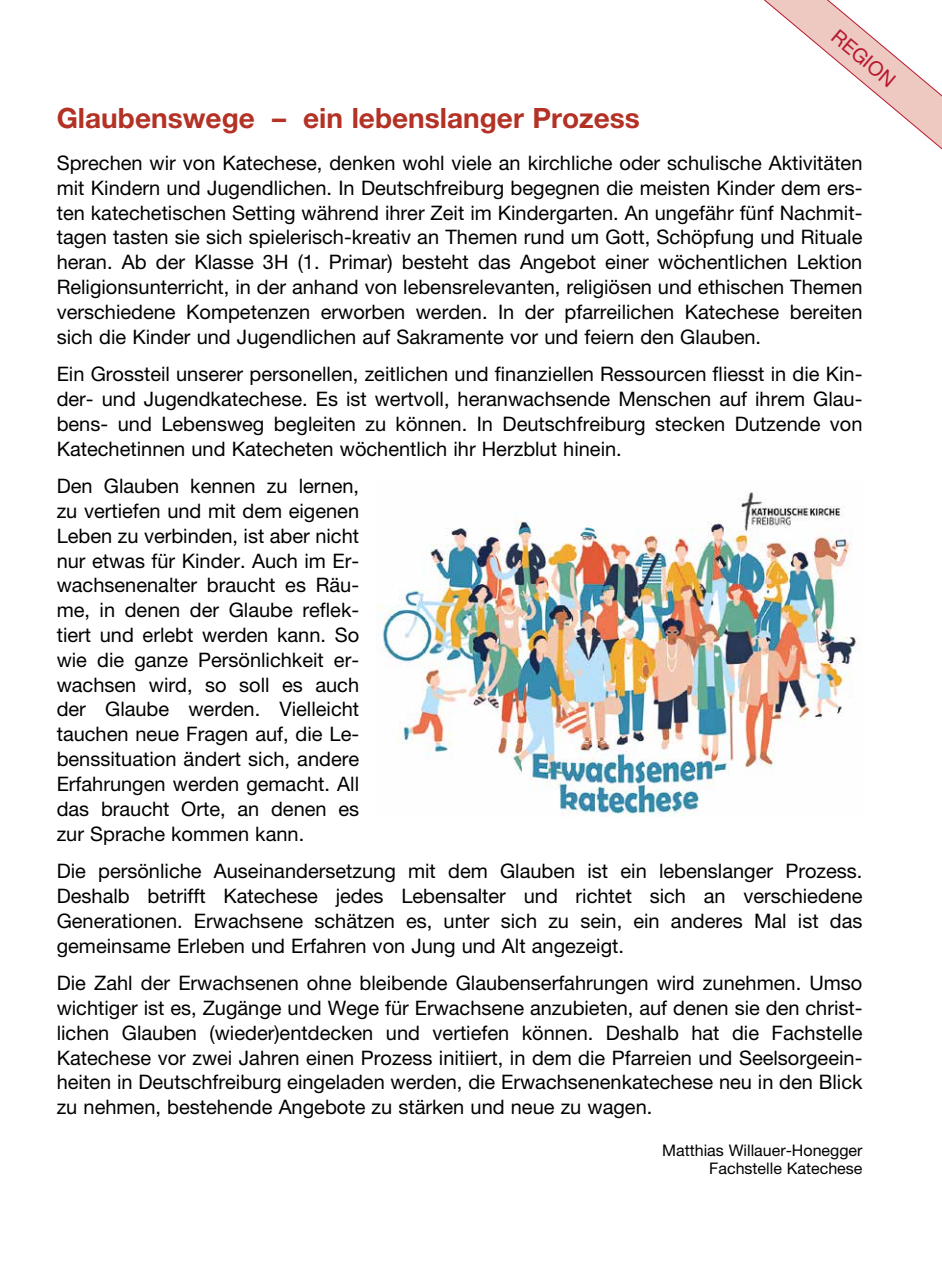
<style>
.page{position:relative;width:942px;height:1276px;background:#fff}
.page>*{position:absolute;margin:0;border:0;box-sizing:border-box;transform-origin:0 0}
.t1{font:700 28px "Helvetica Neue LT Pro";color:#b43125}
.t2{font:20px/24.8px "Helvetica Neue LT Pro";color:#000;text-align:justify}
.t3{font:20px "Helvetica Neue LT Pro";color:#b7182e}
.t4{font:16px/18.8px "Helvetica Neue LT Pro";color:#000;text-align:right}
</style>
<div class="page">
<svg style="left:764px;top:0;width:177px;height:149px"></svg>
<img style="left:376px;top:492px;width:483px;height:324px">
<p class="t3" style="left:841px;top:24px;width:77px;rotate:40deg">REGION</p>
<h1 class="t1" style="left:57px;top:101px;width:584px">Glaubenswege – ein lebenslanger Prozess</h1>
<p class="t2" style="left:57px;top:150px;width:807px">Sprechen wir von Katechese, denken wohl viele an kirchliche oder schulische Aktivitäten mit Kindern und Jugendlichen. In Deutschfreiburg begegnen die meisten Kinder dem ers&shy;ten katechetischen Setting während ihrer Zeit im Kindergarten. An ungefähr fünf Nachmit&shy;tagen tasten sie sich spielerisch-kreativ an Themen rund um Gott, Schöpfung und Rituale heran. Ab der Klasse 3H (1. Primar) besteht das Angebot einer wöchentlichen Lektion Religionsunterricht, in der anhand von lebensrelevanten, religiösen und ethischen Themen verschiedene Kompetenzen erworben werden. In der pfarreilichen Katechese bereiten sich die Kinder und Jugendlichen auf Sakramente vor und feiern den Glauben.</p>
<p class="t2" style="left:57px;top:361px;width:807px">Ein Grossteil unserer personellen, zeitlichen und finanziellen Ressourcen fliesst in die Kin&shy;der- und Jugendkatechese. Es ist wertvoll, heranwachsende Menschen auf ihrem Glau&shy;bens- und Lebensweg begleiten zu können. In Deutschfreiburg stecken Dutzende von Katechetinnen und Katecheten wöchentlich ihr Herzblut hinein.</p>
<p class="t2" style="left:57px;top:473px;width:304px">Den Glauben kennen zu lernen, zu vertiefen und mit dem eigenen Leben zu verbinden, ist aber nicht nur etwas für Kinder. Auch im Er - wachsenenalter braucht es Räu&shy;me, in denen der Glaube reflek&shy;tiert und erlebt werden kann. So wie die ganze Persönlichkeit er - wachsen wird, so soll es auch der Glaube werden. Vielleicht tauchen neue Fragen auf, die Le - benssituation ändert sich, andere Erfahrungen werden gemacht. All das braucht Orte, an denen es zur Sprache kommen kann.</p>
<p class="t2" style="left:57px;top:858px;width:807px">Die persönliche Auseinandersetzung mit dem Glauben ist ein lebenslanger Prozess.<br>Deshalb betrifft Katechese jedes Lebensalter und richtet sich an verschiedene Generationen. Erwachsene schätzen es, unter sich zu sein, ein anderes Mal ist das gemeinsame Erleben und Erfahren von Jung und Alt angezeigt.</p>
<p class="t2" style="left:57px;top:970px;width:807px">Die Zahl der Erwachsenen ohne bleibende Glaubenserfahrungen wird zunehmen. Umso wichtiger ist es, Zugänge und Wege für Erwachsene anzubieten, auf denen sie den christ&shy;lichen Glauben (wieder)entdecken und vertiefen können. Deshalb hat die Fachstelle Katechese vor zwei Jahren einen Prozess initiiert, in dem die Pfarreien und Seelsorgeein&shy;heiten in Deutschfreiburg eingeladen werden, die Erwachsenenkatechese neu in den Blick zu nehmen, bestehende Angebote zu stärken und neue zu wagen.</p>
<p class="t4" style="left:662px;top:1140px;width:202px">Matthias Willauer-Honegger<br>Fachstelle Katechese</p>
</div>
